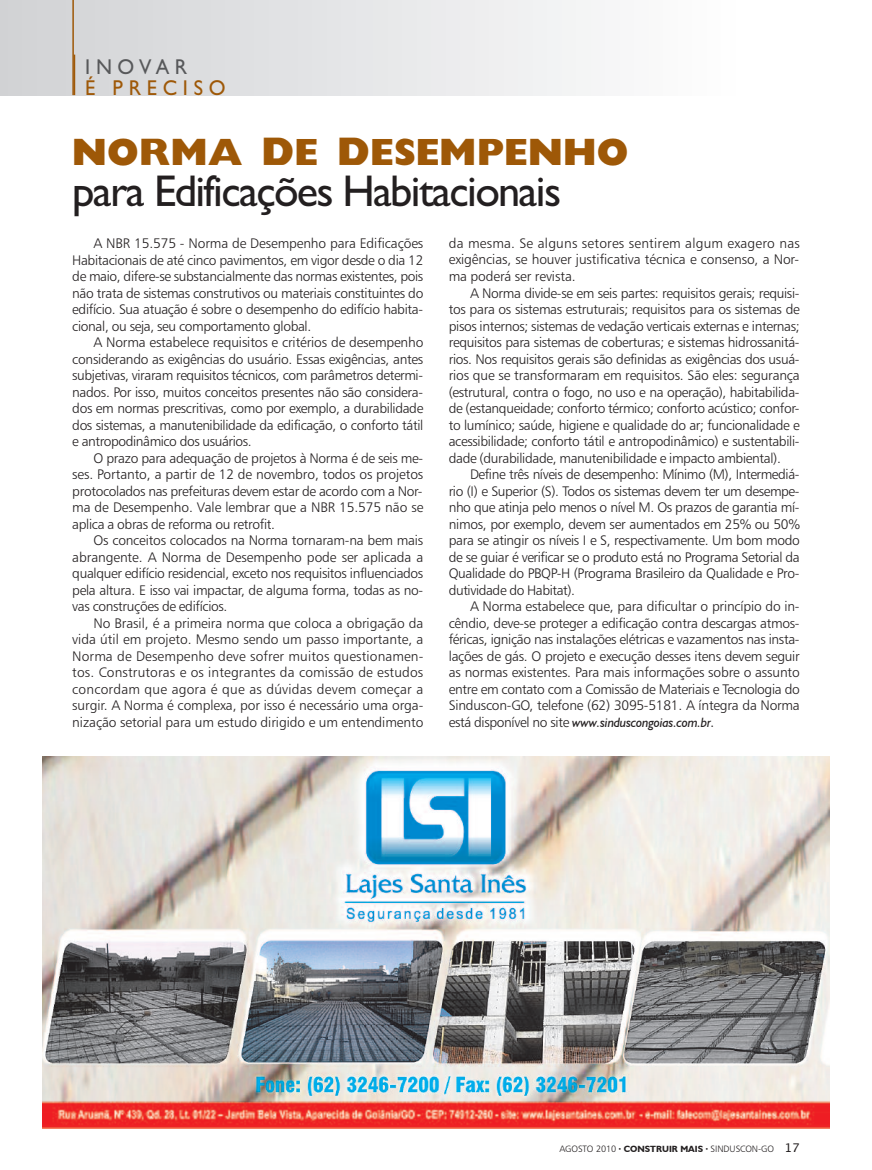
<style>
.page{position:relative;width:872px;height:1170px;background:#fff}
.page>*{position:absolute;margin:0;border:0;box-sizing:border-box;transform-origin:0 0}
.t1{font:43.5px "Gill Sans";letter-spacing:-.04em;color:#231f20}
.t2{font:800 43.5px "Giligan";letter-spacing:-.005em;color:#9e5807}
.t3{font:21px "Gill Sans";letter-spacing:.29em;color:#9e5807;scale:.95 1}
.t4{font:21px "Gill Sans";letter-spacing:.28em;color:#57585a;scale:.95 1}
.t5{font:13.5px/16.5px "Humanist 777 BT Light B";letter-spacing:-.025em;color:#231f20;text-align:justify}
.t6{font:italic 13.5px "Humanist 521 BT";letter-spacing:-.015em;color:#231f20}
.t7{font:9px "Humanist 777 BT Light B";letter-spacing:-.01em;color:#231f20}
.s1{font-family:"Humanist 777 BT Light B";font-style:normal}
.s2{font-family:"Humanist 521 BT";font-weight:700}
.s3{font-family:"Lucida Grande";font-size:12px}
</style>
<div class="page">
<img style="left:42px;top:756px;width:787px;height:372px">
<div style="left:0;top:0;width:736px;height:95px;background:linear-gradient(to right,#d0d1d4,#fdfefe)"></div>
<hr style="left:72px;top:0;width:2px;height:95px;background:#9e5807">
<hr style="left:74px;top:55px;width:1px;height:40px;background:#9e5807">
<h2 class="t4" style="left:85px;top:54px;width:109px">INOVAR</h2>
<h2 class="t3" style="left:85px;top:75px;width:150px">É PRECISO</h2>
<h1 class="t2" style="left:72px;top:136px;width:558px">NORMA DE DESEMPENHO</h1>
<h1 class="t1" style="left:72px;top:165px;width:490px">para Edificações Habitacionais</h1>
<p class="t5" style="left:72px;top:235px;width:352px;text-indent:21px">A nBR 15.575 - norma de desempenho para Edificações Habitacionais de até cinco pavimentos, em vigor desde o dia 12 de maio, difere-se substancialmente das normas existentes, pois não trata de sistemas construtivos ou materiais constituintes do edifício. Sua atuação é sobre o desempenho do edifício habita&shy;cional, ou seja, seu comportamento global.</p>
<p class="t5" style="left:72px;top:334px;width:352px;text-indent:21px">A norma estabelece requisitos e critérios de desempenho considerando as exigências do usuário. Essas exigências, antes subjetivas, viraram requisitos técnicos, com parâmetros determi&shy;nados. Por isso, muitos conceitos presentes não são considera&shy;dos em normas prescritivas, como por exemplo, a durabilidade dos sistemas, a manutenibilidade da edificação, o conforto tátil e antropodinâmico dos usuários.</p>
<p class="t5" style="left:72px;top:449px;width:352px;text-indent:21px">O prazo para adequação de projetos à norma é de seis me&shy;ses. Portanto, a partir de 12 de novembro, todos os projetos protocolados nas prefeituras devem estar de acordo com a nor&shy;ma de desempenho. Vale lembrar que a nBR 15.575 não se aplica a obras de reforma ou retrofit.</p>
<p class="t5" style="left:72px;top:532px;width:352px;text-indent:21px">Os conceitos colocados na norma tornaram-na bem mais abrangente. A norma de desempenho pode ser aplicada a qualquer edifício residencial, exceto nos requisitos influenciados pela altura. E isso vai impactar, de alguma forma, todas as no&shy;vas construções de edifícios.</p>
<p class="t5" style="left:72px;top:614px;width:352px;text-indent:21px">no Brasil, é a primeira norma que coloca a obrigação da vida útil em projeto. Mesmo sendo um passo importante, a norma de desempenho deve sofrer muitos questionamen&shy;tos. construtoras e os integrantes da comissão de estudos concordam que agora é que as dúvidas devem começar a surgir. A norma é complexa, por isso é necessário uma orga&shy;nização setorial para um estudo dirigido e um entendimento</p>
<p class="t5" style="left:449px;top:235px;width:352px">da mesma. Se alguns setores sentirem algum exagero nas exigências, se houver justificativa técnica e consenso, a nor&shy;ma poderá ser revista.</p>
<p class="t5" style="left:449px;top:284px;width:352px;text-indent:21px">A norma divide-se em seis partes: requisitos gerais; requisi&shy;tos para os sistemas estruturais; requisitos para os sistemas de pisos internos; sistemas de vedação verticais externas e internas; requisitos para sistemas de coberturas; e sistemas hidrossanitá&shy;rios. nos requisitos gerais são definidas as exigências dos usuá&shy;rios que se transformaram em requisitos. São eles: segurança (estrutural, contra o fogo, no uso e na operação), habitabilida&shy;de (estanqueidade; conforto térmico; conforto acústico; confor&shy;to lumínico; saúde, higiene e qualidade do ar; funcionalidade e acessibilidade; conforto tátil e antropodinâmico) e sustentabili&shy;dade (durabilidade, manutenibilidade e impacto ambiental).</p>
<p class="t5" style="left:449px;top:466px;width:353px;text-indent:21px">define três níveis de desempenho: Mínimo (M), intermediá&shy;rio (i) e Superior (S). Todos os sistemas devem ter um desempe&shy;nho que atinja pelo menos o nível M. Os prazos de garantia mí&shy;nimos, por exemplo, devem ser aumentados em 25% ou 50% para se atingir os níveis i e S, respectivamente. um bom modo de se guiar é verificar se o produto está no Programa Setorial da Qualidade do PBQP-H (Programa Brasileiro da Qualidade e Pro&shy;dutividade do Habitat).</p>
<p class="t5" style="left:449px;top:598px;width:352px;text-indent:21px">A norma estabelece que, para dificultar o princípio do in&shy;cêndio, deve-se proteger a edificação contra descargas atmos&shy;féricas, ignição nas instalações elétricas e vazamentos nas insta&shy;lações de gás. O projeto e execução desses itens devem seguir as normas existentes. Para mais informações sobre o assunto entre em contato com a comissão de Materiais e Tecnologia do Sinduscon-GO, telefone (62) 3095-5181. A íntegra da norma</p>
<p class="t6" style="left:449px;top:713px;width:267px"><span class="s1">está disponível no site</span> www.sinduscongoias.com.br.</p>
<p class="t7" style="left:559px;top:1143px;width:242px">AGOSTO 2010 ● <span class="s2">CONSTRUIR MAIS</span> ● SinduScOn-GO <span class="s3">17</span></p>
</div>
